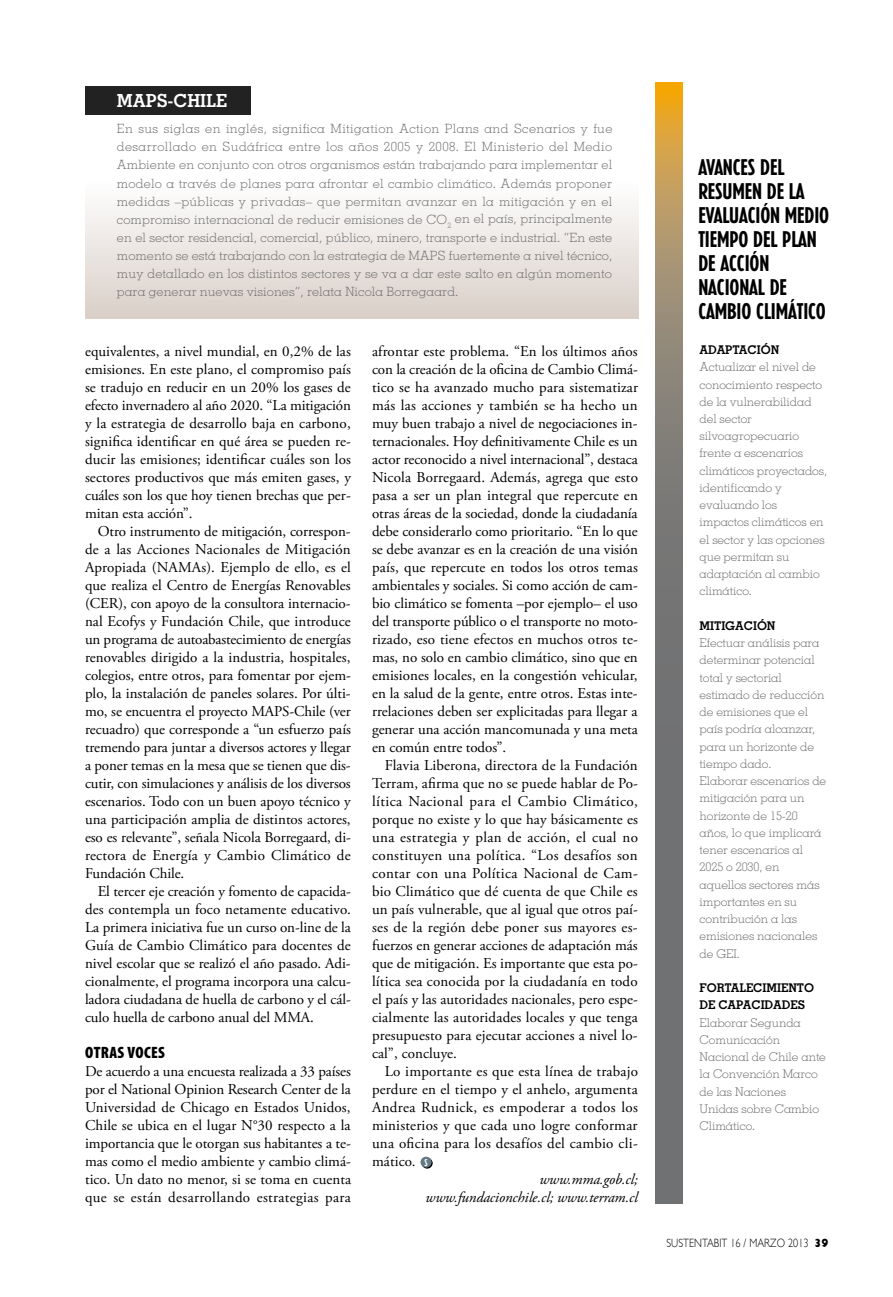
<style>
.page{position:relative;width:893px;height:1297px;background:#fff}
.page>*{position:absolute;margin:0;border:0;box-sizing:border-box;transform-origin:0 0}
.t1{font:700 condensed 22.5px/24px "Erbar";letter-spacing:-.005em;color:#000}
.t2{font:700 18px "Memphis";letter-spacing:-.005em;color:#fff}
.t3{font:900 condensed 16.5px "Myriad Pro";letter-spacing:.025em;color:#000}
.t4{font:15px/18px "Adobe Garamond Pro";color:#000;text-align:justify}
.t5{font:italic 15px/18px "Adobe Garamond Pro";letter-spacing:-.005em;color:#000;text-align:right}
.t6{font:300 12.75px/18px "Memphis";letter-spacing:.005em;color:#707172;text-align:justify}
.t7{font:300 12px/17.2px "Memphis";letter-spacing:-.005em;color:#707172}
.t8{font:700 12px/17.2px "Memphis";letter-spacing:-.005em;color:#000}
.t9{font:300 12px "Gill Sans";letter-spacing:.005em;color:#000;scale:.85 1}
.t10{font:700 condensed 9.75px "Erbar";color:#fff}
.s1{font-weight:800}
</style>
<div class="page">
<svg style="left:656px;top:83px;width:26px;height:1120px;background:#867d6e"></svg>
<svg style="left:422px;top:1158px;width:11px;height:10px"></svg>
<div style="left:420px;top:1157px;width:12px;height:10px;background:#647983;border-radius:50%"></div>
<svg style="left:85px;top:86px;width:554px;height:233px"></svg>
<p class="t2" style="left:117px;top:89px;width:29px">MAPS</p>
<p class="t2" style="left:168px;top:89px;width:61px">-CHILE</p>
<p class="t6" style="left:117px;top:120px;width:497px">En sus siglas en inglés, significa Mitigation Action Plans and Scenarios y fue desarrollado en Sudáfrica entre los años 2005 y 2008. El Ministerio del Medio Ambiente en conjunto con otros organismos están trabajando para implementar el modelo a través de planes para afrontar el cambio climático. Además proponer medidas –públicas y privadas– que permitan avanzar en la mitigación y en el compromiso internacional de reducir emisiones de CO<sub>2</sub> en el país, principalmente en el sector residencial, comercial, público, minero, transporte e industrial. “En este momento se está trabajando con la estrategia de MAPS fuertemente a nivel técnico, muy detallado en los distintos sectores y se va a dar este salto en algún momento para generar nuevas visiones”, relata Nicola Borregaard.</p>
<p class="t4" style="left:85px;top:343px;width:267px">equivalentes, a nivel mundial, en 0,2% de las emisiones. En este plano, el compromiso país se tradujo en reducir en un 20% los gases de efecto invernadero al año 2020. “La mitigación y la estrategia de desarrollo baja en carbono, significa identificar en qué área se pueden re&shy;ducir las emisiones; identificar cuáles son los sectores productivos que más emiten gases, y cuáles son los que hoy tienen brechas que per&shy;mitan esta acción”.</p>
<p class="t4" style="left:85px;top:523px;width:267px;text-indent:13px">Otro instrumento de mitigación, correspon&shy;de a las Acciones Nacionales de Mitigación Apropiada (NAMA</p>
<p class="t4" style="left:85px;top:559px;width:267px;text-indent:116px">s). Ejemplo de ello, es el que realiza el Centro de Energías Renovables (CER), con apoyo de la consultora internacio&shy;nal Ecofys y Fundación Chile, que introduce un programa de autoabastecimiento de energías renovables dirigido a la industria, hospitales, colegios, entre otros, para fomentar por ejem&shy;plo, la instalación de paneles solares. Por últi&shy;mo, se encuentra el proyecto MAPS-Chile (ver recuadro) que corresponde a “un esfuerzo país tremendo para juntar a diversos actores y llegar a poner temas en la mesa que se tienen que dis&shy;cutir, con simulaciones y análisis de los diversos escenarios. Todo con un buen apoyo técnico y una participación amplia de distintos actores, eso es relevante”, señala Nicola Borregaard, di&shy;rectora de Energía y Cambio Climático de Fundación Chile.</p>
<p class="t4" style="left:85px;top:883px;width:268px;text-indent:13px">El tercer eje creación y fomento de capacida&shy;des contempla un foco netamente educativo.<br>La primera iniciativa fue un curso on-line de la Guía de Cambio Climático para docentes de nivel escolar que se realizó el año pasado. Adi&shy;cionalmente, el programa incorpora una calcu&shy;ladora ciudadana de huella de carbono y el cál&shy;culo huella de carbono anual del MMA</p>
<p class="t4" style="left:310px;top:1009px;width:5px">.</p>
<p class="t3" style="left:85px;top:1044px;width:81px">OTRAS VOCES</p>
<p class="t4" style="left:85px;top:1063px;width:268px">De acuerdo a una encuesta realizada a 33 países por el National Opinion Research Center de la Universidad de Chicago en Estados Unidos, Chile se ubica en el lugar N°30 respecto a la importancia que le otorgan sus habitantes a te&shy;mas como el medio ambiente y cambio climá&shy;tico. Un dato no menor, si se toma en cuenta que se están desarrollando estrategias para</p>
<p class="t4" style="left:372px;top:343px;width:267px">afrontar este problema. “En los últimos años con la creación de la oficina de Cambio Climá&shy;tico se ha avanzado mucho para sistematizar más las acciones y también se ha hecho un muy buen trabajo a nivel de negociaciones in&shy;ternacionales. Hoy definitivamente Chile es un actor reconocido a nivel internacional”, destaca Nicola Borregaard. Además, agrega que esto pasa a ser un plan integral que repercute en otras áreas de la sociedad, donde la ciudadanía debe considerarlo como prioritario. “En lo que se debe avanzar es en la creación de una visión país, que repercute en todos los otros temas ambientales y sociales. Si como acción de cam&shy;bio climático se fomenta –por ejemplo– el uso del transporte público o el transporte no moto&shy;rizado, eso tiene efectos en muchos otros te&shy;mas, no solo en cambio climático, sino que en emisiones locales, en la congestión vehicular, en la salud de la gente, entre otros. Estas inte&shy;rrelaciones deben ser explicitadas para llegar a generar una acción mancomunada y una meta en común entre todos”.</p>
<p class="t4" style="left:372px;top:757px;width:267px;text-indent:13px">Flavia Liberona, directora de la Fundación Terram, afirma que no se puede hablar de Po&shy;lítica Nacional para el Cambio Climático, porque no existe y lo que hay básicamente es una estrategia y plan de acción, el cual no constituyen una política. “Los desafíos son contar con una Política Nacional de Cam&shy;bio Climático que dé cuenta de que Chile es un país vulnerable, que al igual que otros paí&shy;ses de la región debe poner sus mayores es&shy;fuerzos en generar acciones de adaptación más que de mitigación. Es importante que esta po&shy;lítica sea conocida por la ciudadanía en todo el país y las autoridades nacionales, pero espe&shy;cialmente las autoridades locales y que tenga presupuesto para ejecutar acciones a nivel lo&shy;cal”, concluye.</p>
<p class="t4" style="left:372px;top:1063px;width:267px;text-indent:13px">Lo importante es que esta línea de trabajo perdure en el tiempo y el anhelo, argumenta Andrea Rudnick, es empoderar a todos los ministerios y que cada uno logre conformar una oficina para los desafíos del cambio cli&shy;mático.</p>
<p class="t5" style="left:426px;top:1171px;width:214px">www.mma.gob.cl; www.fundacionchile.cl; www.terram.cl</p>
<p class="t10" style="left:425px;top:1158px;width:4px">S</p>
<h1 class="t1" style="left:698px;top:155px;width:132px">AVANCES DEL<br>RESUMEN DE LA<br>EVALUACIÓN MEDIO<br>TIEMPO DEL PLAN<br>DE ACCIÓN<br>NACIONAL DE<br>CAMBIO CLIMÁTICO</h1>
<p class="t8" style="left:699px;top:341px;width:81px">ADAPTACIÓN</p>
<p class="t7" style="left:699px;top:358px;width:129px">Actualizar el nivel de conocimiento respecto de la vulnerabilidad del sector silvoagropecuario frente a escenarios climáticos proyectados, identificando y evaluando los impactos climáticos en el sector y las opciones que permitan su adaptación al cambio climático.</p>
<p class="t8" style="left:699px;top:617px;width:78px">MITIGACIÓN</p>
<p class="t7" style="left:699px;top:634px;width:128px">Efectuar análisis para determinar potencial total y sectorial estimado de reducción de emisiones que el país podría alcanzar, para un horizonte de tiempo dado.<br>Elaborar escenarios de mitigación para un horizonte de 15-20 años, lo que implicará tener escenarios al<br>2025 o 2030, en aquellos sectores más importantes en su contribución a las emisiones nacionales de GEI.</p>
<p class="t8" style="left:699px;top:979px;width:116px">FORTALECIMIENTO<br>DE CAPACIDADES</p>
<p class="t7" style="left:699px;top:1014px;width:128px">Elaborar Segunda<br>Comunicación<br>Nacional de Chile ante la Convención Marco de las Naciones<br>Unidas sobre Cambio<br>Climático.</p>
<p class="t9" style="left:666px;top:1236px;width:192px">SUSTENTABIT 16 / MARZO 2013 <span class="s1">39</span></p>
</div>
